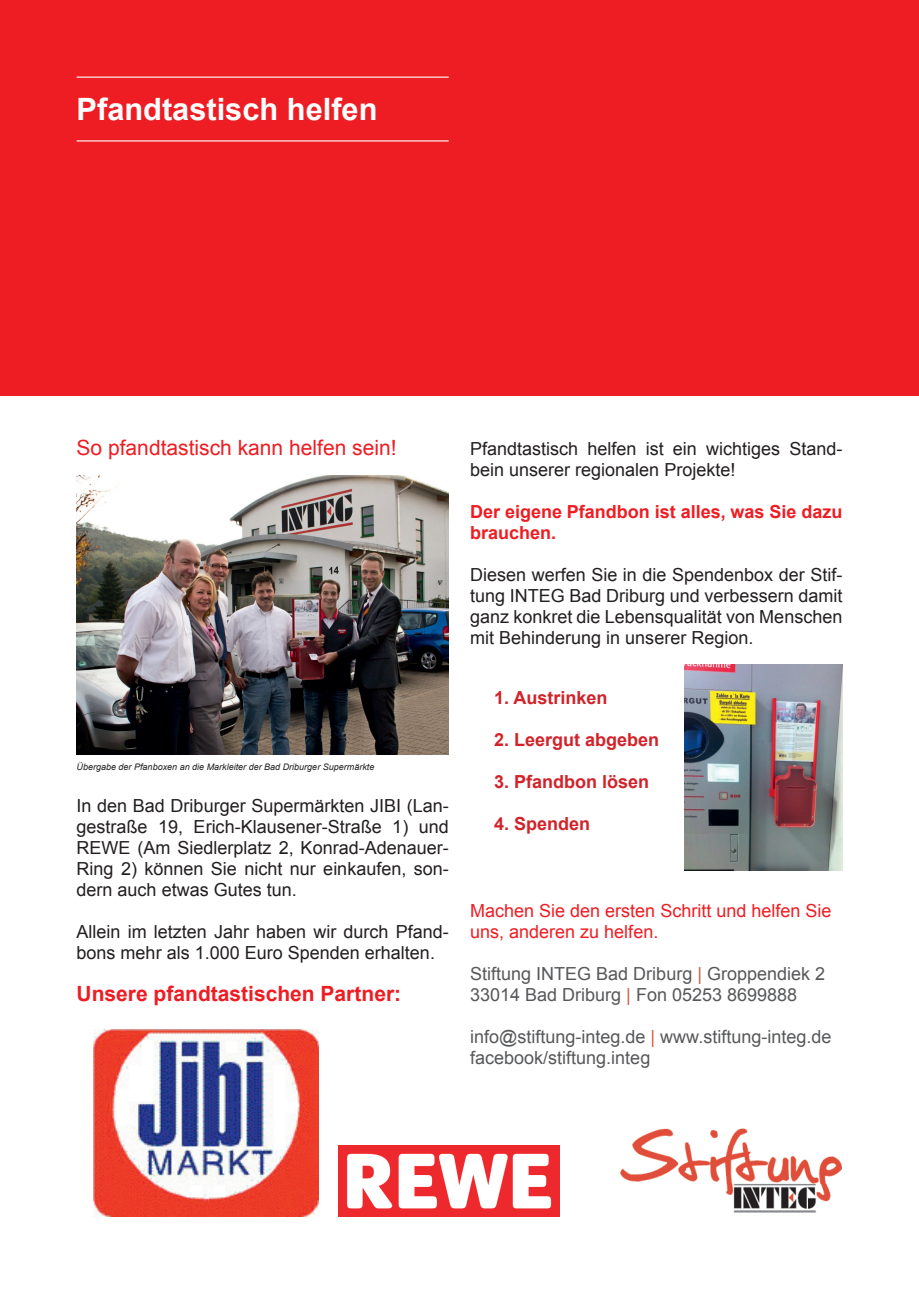
<style>
.page{position:relative;width:919px;height:1289px;background:#fff}
.page>*{position:absolute;margin:0;border:0;box-sizing:border-box;transform-origin:0 0}
.t1{font:700 30.75px "Arial";color:#fff}
.t2{font:21px "Arial";color:#ee1d23}
.t3{font:700 21px "Arial";color:#ee1d23}
.t4{font:18px/21px "Arial";color:#231f20;text-align:justify}
.t5{font:18px/21px "Arial";color:#57585a}
.t6{font:18px/21px "Arial";color:#ee1d23}
.t7{font:700 18px "Arial";color:#d1232a}
.t8{font:700 18px/21px "Arial";color:#ee1d23}
.t9{font:italic 9px "Arial";color:#231f20}
.s1{color:#d95842}
</style>
<div class="page">
<img style="left:620px;top:1128px;width:222px;height:84px">
<div style="left:0;top:0;width:918px;height:395px;background:#ee1d23"></div>
<hr style="left:77px;top:77px;width:372px;height:1px;background:#fff">
<hr style="left:77px;top:140px;width:372px;height:1px;background:#fff">
<img style="left:338px;top:1145px;width:221px;height:71px">
<img style="left:93px;top:1029px;width:225px;height:187px">
<img style="left:685px;top:665px;width:157px;height:205px">
<img style="left:77px;top:476px;width:372px;height:278px">
<h1 class="t1" style="left:77px;top:89px;width:302px">Pfandtastisch helfen</h1>
<p class="t2" style="left:77px;top:433px;width:321px">So pfandtastisch kann helfen sein!</p>
<p class="t9" style="left:77px;top:761px;width:299px">Übergabe der Pfanboxen an die Markleiter der Bad Driburger Supermärkte</p>
<p class="t4" style="left:77px;top:795px;width:374px">In den Bad Driburger Supermärkten JIBI (Lan&shy;gestraße 19, Erich-Klausener-Straße 1) und REWE (Am Siedlerplatz 2, Konrad-Adenauer-Ring 2) können Sie nicht nur einkaufen, son&shy;dern auch etwas Gutes tun.</p>
<p class="t4" style="left:77px;top:921px;width:374px">Allein im letzten Jahr haben wir durch Pfand&shy;bons mehr als 1.000 Euro Spenden erhalten.</p>
<p class="t3" style="left:77px;top:979px;width:326px">Unsere pfandtastischen Partner:</p>
<p class="t4" style="left:470px;top:438px;width:374px">Pfandtastisch helfen ist ein wichtiges Stand&shy;bein unserer regionalen Projekte!</p>
<p class="t8" style="left:470px;top:501px;width:374px">Der eigene Pfandbon ist alles, was Sie dazu brauchen.</p>
<p class="t4" style="left:470px;top:564px;width:374px">Diesen werfen Sie in die Spendenbox der Stif&shy;tung INTEG Bad Driburg und verbessern damit ganz konkret die Lebensqualität von Menschen mit Behinderung in unserer Region.</p>
<p class="t7" style="left:494px;top:686px;width:115px">1. Austrinken</p>
<p class="t7" style="left:494px;top:728px;width:167px">2. Leergut abgeben</p>
<p class="t7" style="left:494px;top:770px;width:157px">3. Pfandbon lösen</p>
<p class="t7" style="left:494px;top:812px;width:98px">4. Spenden</p>
<p class="t6" style="left:470px;top:900px;width:363px">Machen Sie den ersten Schritt und helfen Sie uns, anderen zu helfen.</p>
<p class="t5" style="left:470px;top:963px;width:356px">Stiftung INTEG Bad Driburg <span class="s1">|</span> Groppendiek 2<br>33014 Bad Driburg <span class="s1">|</span> Fon 05253 8699888</p>
<p class="t5" style="left:470px;top:1026px;width:363px">info@stiftung-integ.de <span class="s1">|</span> www.stiftung-integ.de facebook/stiftung.integ</p>
</div>
